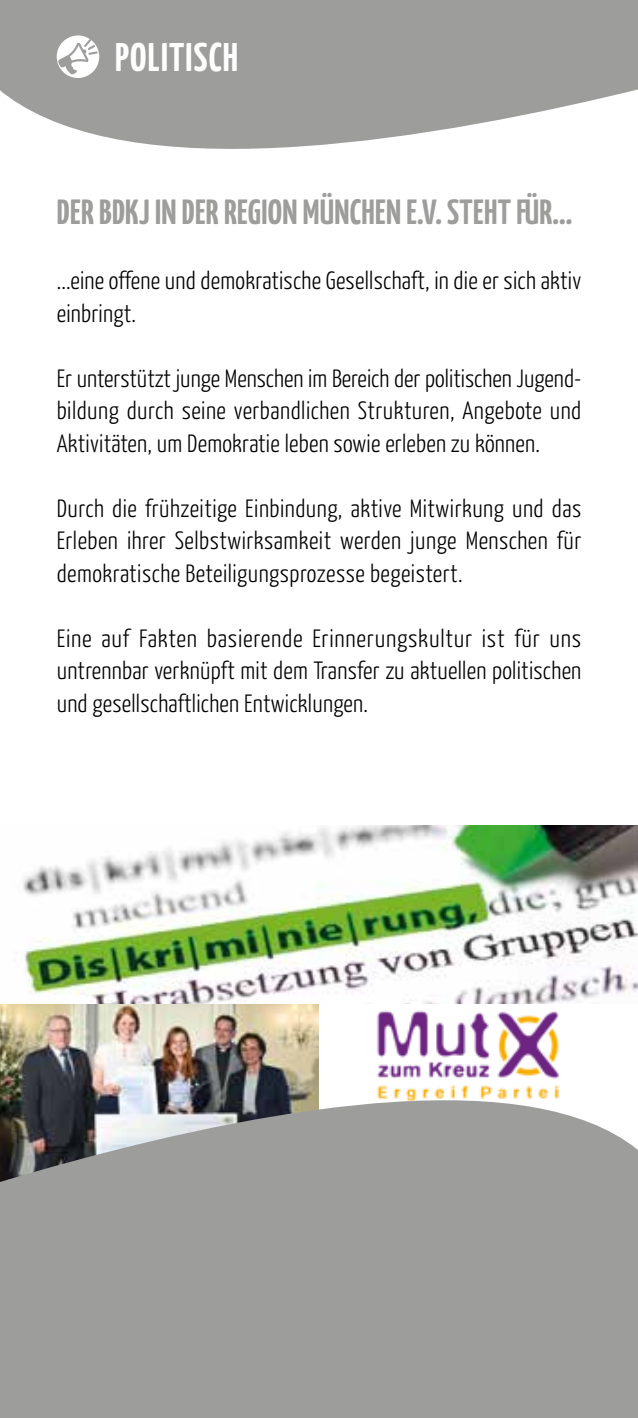
<style>
.page{position:relative;width:638px;height:1418px;background:#fff}
.page>*{position:absolute;margin:0;border:0;box-sizing:border-box;transform-origin:0 0}
.t1{font:700 40px "Yanone Kaffeesatz";letter-spacing:.03em;color:#fff}
.t2{font:700 35px "Yanone Kaffeesatz";letter-spacing:.01em;color:#9d9d9c}
.t3{font:300 25px/32.5px "Yanone Kaffeesatz";letter-spacing:.01em;color:#000;text-align:justify}
</style>
<div class="page">
<svg style="left:0;top:71px;width:638px;height:78px;fill:#9d9d9c"></svg>
<div style="left:0;top:0;width:638px;height:71px;background:#9d9d9c"></div>
<svg style="left:57px;top:35px;width:42px;height:43px"></svg>
<img style="left:23px;top:825px;width:615px;height:125px">
<img style="left:0;top:950px;width:638px;height:347px">
<div style="left:0;top:1297px;width:638px;height:120px;background:#9d9d9c"></div>
<svg style="left:58px;top:37px;width:41px;height:38px"></svg>
<h1 class="t1" style="left:115px;top:33px;width:124px">POLITISCH</h1>
<h2 class="t2" style="left:57px;top:191px;width:517px">DER BDKJ IN DER REGION MÜNCHEN E.V. STEHT FÜR...</h2>
<p class="t3" style="left:57px;top:263px;width:526px">...eine offene und demokratische Gesellschaft, in die er sich aktiv einbringt.</p>
<p class="t3" style="left:57px;top:361px;width:526px">Er unterstützt junge Menschen im Bereich der politischen Jugend&shy;bildung durch seine verbandlichen Strukturen, Angebote und Aktivitäten, um Demokratie leben sowie erleben zu können.</p>
<p class="t3" style="left:57px;top:491px;width:526px">Durch die frühzeitige Einbindung, aktive Mitwirkung und das Erleben ihrer Selbstwirksamkeit werden junge Menschen für demokratische Beteiligungsprozesse begeistert.</p>
<p class="t3" style="left:57px;top:621px;width:526px">Eine auf Fakten basierende Erinnerungskultur ist für uns untrennbar verknüpft mit dem Transfer zu aktuellen politischen und gesellschaftlichen Entwicklungen.</p>
</div>
